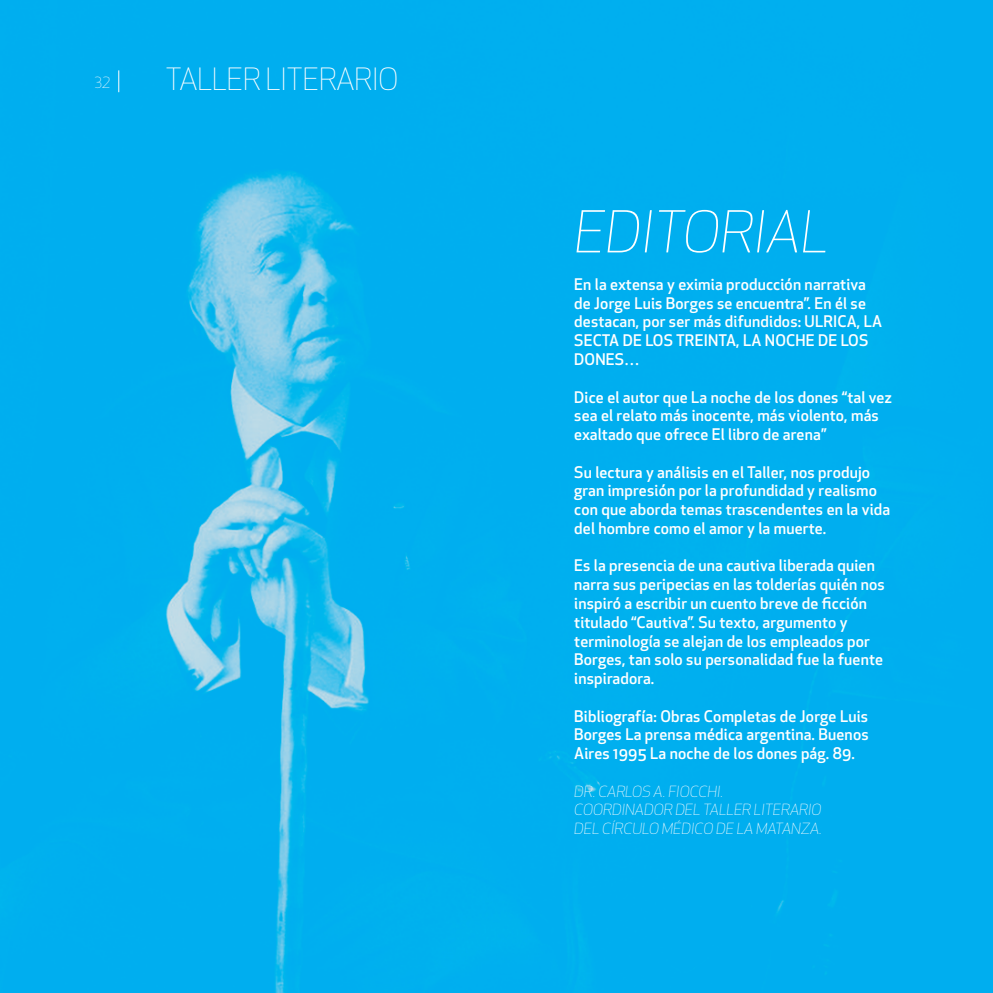
<style>
.page{position:relative;width:993px;height:993px;background:#fff}
.page>*{position:absolute;margin:0;border:0;box-sizing:border-box;transform-origin:0 0}
.t1{font:italic 300 56.25px "Apex New";letter-spacing:.01em;color:#fff}
.t2{font:300 30px "Apex New";color:#fff}
.t3{font:500 15.62px/18.8px "Apex New";letter-spacing:.01em;color:#fff}
.t4{font:italic 300 15px/18.8px "Apex New";letter-spacing:.01em;color:#fff}
.t5{font:300 15px "Apex New";color:#fff}
</style>
<div class="page">
<div style="left:0;top:0;width:992px;height:992px;background:#00aeef"></div>
<svg style="left:118px;top:70px;width:1px;height:22px"></svg>
<p class="t5" style="left:94px;top:74px;width:18px">32</p>
<h2 class="t2" style="left:166px;top:61px;width:234px">TALLER LITERARIO</h2>
<h1 class="t1" style="left:574px;top:197px;width:255px">EDITORIAL</h1>
<p class="t3" style="left:574px;top:274px;width:309px">En la extensa y eximia producción narrativa de Jorge Luis Borges se encuentra”. En él se destacan, por ser más difundidos: ULRICA, LA SECTA DE LOS TREINTA, LA NOCHE DE LOS DONES…</p>
<p class="t3" style="left:574px;top:387px;width:319px">Dice el autor que La noche de los dones “tal vez sea el relato más inocente, más violento, más exaltado que ofrece El libro de arena”</p>
<p class="t3" style="left:574px;top:462px;width:317px">Su lectura y análisis en el Taller, nos produjo gran impresión por la profundidad y realismo con que aborda temas trascendentes en la vida del hombre como el amor y la muerte.</p>
<p class="t3" style="left:574px;top:556px;width:312px">Es la presencia de una cautiva liberada quien narra sus peripecias en las tolderías quién nos inspiró a escribir un cuento breve de ficción titulado “Cautiva”. Su texto, argumento y terminología se alejan de los empleados por Borges, tan solo su personalidad fue la fuente inspiradora.</p>
<p class="t3" style="left:574px;top:706px;width:296px;text-align:justify">Bibliografía: Obras Completas de Jorge Luis Borges La prensa médica argentina. Buenos Aires 1995 La noche de los dones pág. 89.</p>
<p class="t4" style="left:574px;top:781px;width:249px">DR. CARLOS A. FIOCCHI.<br>COORDINADOR DEL TALLER LITERARIO<br>DEL CÍRCULO MÉDICO DE LA MATANZA.</p>
</div>
